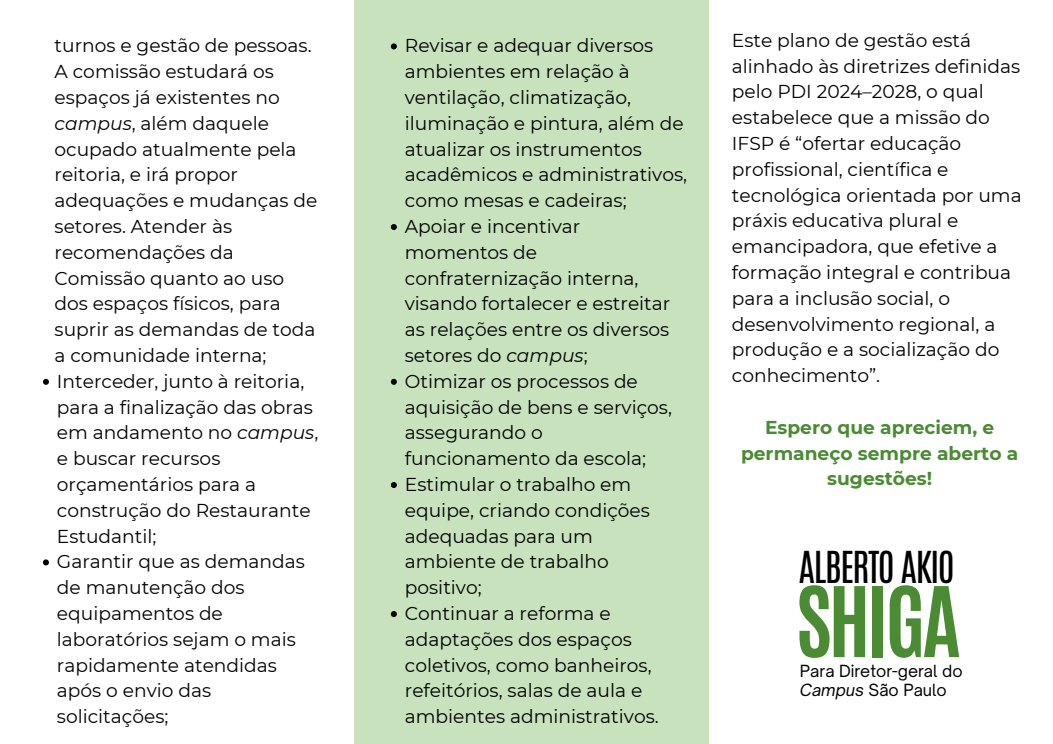
<style>
.page{position:relative;width:1053px;height:744px;background:#fff}
.page>*{position:absolute;margin:0;border:0;box-sizing:border-box;transform-origin:0 0}
.t1{font:700 82.64px "Antonio";letter-spacing:-.045em;color:#4a8b33}
.t2{font:36.76px "Antonio";letter-spacing:-.045em;color:#000}
.t3{font:18.64px/25.8px "Montserrat";color:#000}
.t4{font:700 18.64px/25.8px "Montserrat";color:#4a8b33;text-align:center}
.t5{font:16.04px/19.2px "Open Sauce One";color:#000}
.s1{font-style:italic}
</style>
<div class="page">
<div style="left:354px;top:0;width:355px;height:744px;background:#c7e2bd"></div>
<svg style="left:391px;top:43px;width:6px;height:6px"></svg>
<svg style="left:391px;top:224px;width:6px;height:6px"></svg>
<svg style="left:391px;top:379px;width:6px;height:6px"></svg>
<svg style="left:391px;top:482px;width:6px;height:6px"></svg>
<svg style="left:391px;top:611px;width:6px;height:6px"></svg>
<svg style="left:43px;top:379px;width:6px;height:6px"></svg>
<svg style="left:43px;top:559px;width:6px;height:6px"></svg>
<p class="t3" style="left:55px;top:33px;width:264px">turnos e gestão de pessoas.<br>A comissão estudará os espaços já existentes no <span class="s1">campus</span>, além daquele ocupado atualmente pela reitoria, e irá propor adequações e mudanças de setores. Atender às recomendações da<br>Comissão quanto ao uso dos espaços físicos, para suprir as demandas de toda a comunidade interna;</p>
<h4 class="t3" style="left:57px;top:368px;width:263px">Interceder, junto à reitoria, para a finalização das obras em andamento no <span class="s1">campus</span>, e buscar recursos orçamentários para a construção do Restaurante<br>Estudantil;</h4>
<h3 class="t3" style="left:57px;top:549px;width:249px">Garantir que as demandas de manutenção dos equipamentos de laboratórios sejam o mais rapidamente atendidas após o envio das solicitações;</h3>
<h4 class="t3" style="left:405px;top:33px;width:284px">Revisar e adequar diversos ambientes em relação à ventilação, climatização, iluminação e pintura, além de atualizar os instrumentos acadêmicos e administrativos, como mesas e cadeiras;</h4>
<p class="t3" style="left:405px;top:213px;width:267px">Apoiar e incentivar momentos de confraternização interna, visando fortalecer e estreitar as relações entre os diversos setores do <span class="s1">campus</span>;</p>
<p class="t3" style="left:405px;top:368px;width:269px">Otimizar os processos de aquisição de bens e serviços, assegurando o funcionamento da escola;</p>
<p class="t3" style="left:405px;top:471px;width:246px">Estimular o trabalho em equipe, criando condições adequadas para um ambiente de trabalho positivo;</p>
<p class="t3" style="left:405px;top:600px;width:255px">Continuar a reforma e adaptações dos espaços coletivos, como banheiros, refeitórios, salas de aula e ambientes administrativos.</p>
<p class="t3" style="left:732px;top:27px;width:291px">Este plano de gestão está alinhado às diretrizes definidas pelo PDI 2024–2028, o qual estabelece que a missão do<br>IFSP é “ofertar educação profissional, científica e tecnológica orientada por uma práxis educativa plural e emancipadora, que efetive a formação integral e contribua para a inclusão social, o desenvolvimento regional, a produção e a socialização do conhecimento”.</p>
<p class="t4" style="left:741px;top:414px;width:279px">Espero que apreciem, e permaneço sempre aberto a sugestões!</p>
<h1 class="t2" style="left:798px;top:541px;width:158px">ALBERTO AKIO</h1>
<h2 class="t1" style="left:795px;top:563px;width:167px">SHIGA</h2>
<p class="t5" style="left:800px;top:661px;width:164px">Para Diretor-geral do<br><span class="s1">Campus</span> São Paulo</p>
</div>
